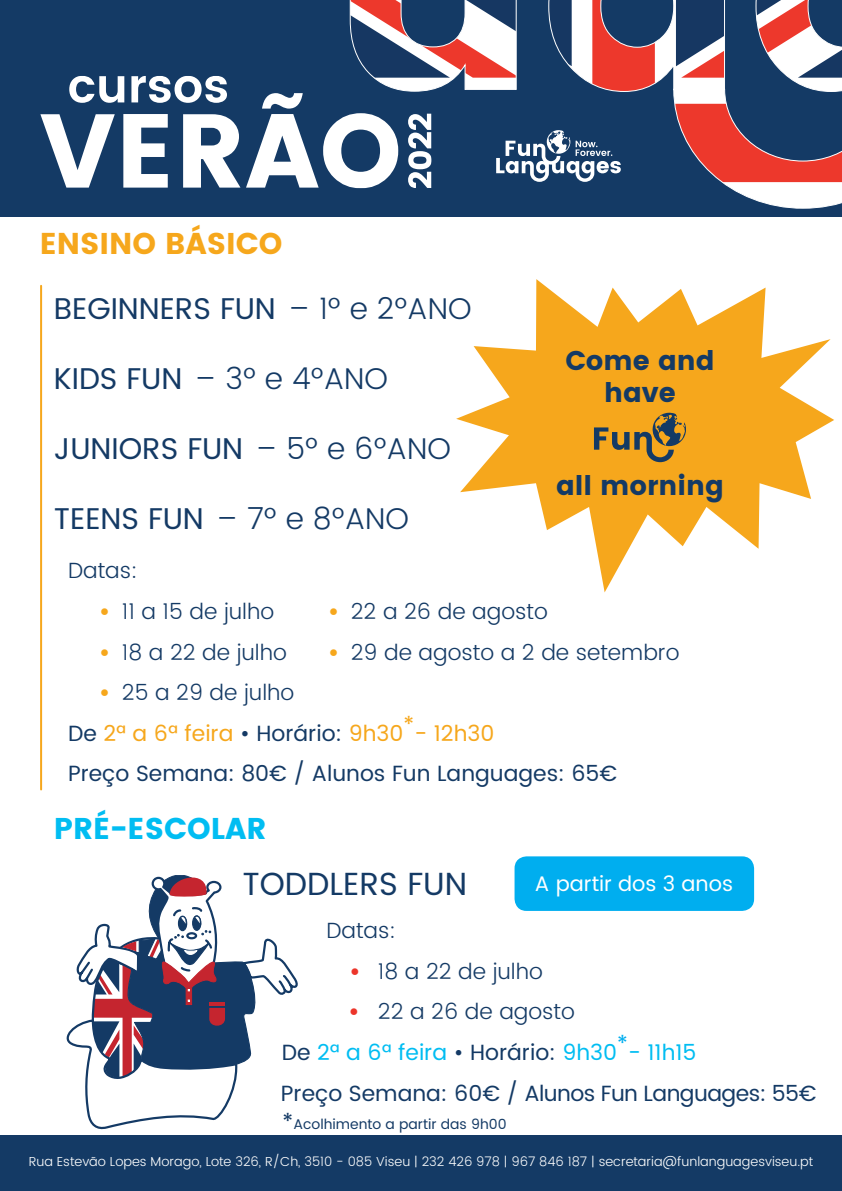
<style>
.page{position:relative;width:842px;height:1191px;background:#fff}
.page>*{position:absolute;margin:0;border:0;box-sizing:border-box;transform-origin:0 0}
.t1{font:32px "Poppins";color:#143a65}
.t2{font:30px/64.6px "Poppins";color:#f6a71c}
.t3{font:300 30px "Poppins";color:#143a65}
.t4{font:30px "Poppins";color:#143a65}
.t5{font:30px "Poppins";color:#01bdf2}
.t6{font:27px/32.4px "Poppins";color:#143a65;text-align:center}
.t7{font:22px/40.6px "Poppins";color:#143a65}
.t8{font:300 22px "Poppins";color:#143a65}
.t9{font:21px "Poppins";color:#fff}
.t10{font:14px "Poppins";color:#143a65}
.t11{font:300 13px "Poppins";color:#fff}
.s1{color:#143a65}
.s2{font-weight:300;color:#143a65}
.s3{font-weight:400}
.s4{font-weight:300}
.s5{font-weight:400;color:#f6a71c}
.s6{color:#f6a71c}
.s7{font-weight:400;color:#ec352a}
.s8{color:#ec352a}
.s9{color:#01bdf2}
.s10{font-size:22px}
</style>
<div class="page">
<div style="left:0;top:1135px;width:842px;height:56px;background:#143a65"></div>
<div style="left:0;top:0;width:351px;height:216px;background:#143a65"></div>
<svg style="left:349px;top:0;width:493px;height:216px"></svg>
<svg style="left:400px;top:0;width:66px;height:48px;background:#415476"></svg>
<svg style="left:124px;top:71px;width:308px;height:121px"></svg>
<svg style="left:40px;top:114px;width:75px;height:74px"></svg>
<svg style="left:123px;top:114px;width:45px;height:74px"></svg>
<svg style="left:183px;top:114px;width:57px;height:74px"></svg>
<svg style="left:246px;top:93px;width:152px;height:95px"></svg>
<svg style="left:69px;top:76px;width:55px;height:27px"></svg>
<svg style="left:131px;top:76px;width:96px;height:27px"></svg>
<svg style="left:408px;top:114px;width:24px;height:74px"></svg>
<svg style="left:496px;top:130px;width:125px;height:52px"></svg>
<hr style="left:40px;top:286px;width:2px;height:503px;background:#f6a71c">
<svg style="left:67px;top:875px;width:231px;height:254px"></svg>
<div style="left:514px;top:856px;width:240px;height:55px;background:#00aeef;border-radius:12px"></div>
<svg style="left:456px;top:279px;width:378px;height:313px;fill:#f6a71c"></svg>
<svg style="left:594px;top:413px;width:92px;height:49px;background:#b38631"></svg>
<h2 class="t2" style="left:54px;top:211px;width:419px;text-indent:-14px">ENSINO BÁSICO<br><span class="s1">BEGINNERS FUN</span> <span class="s2">– 1º e 2ºANO</span></h2>
<h2 class="t3" style="left:54px;top:357px;width:336px"><span class="s3">KIDS FUN</span> – 3º e 4ºANO</h2>
<h2 class="t4" style="left:54px;top:427px;width:398px">JUNIORS FUN <span class="s4">– 5º e 6ºANO</span></h2>
<p class="t6" style="left:565px;top:344px;width:151px">Come and have</p>
<p class="t6" style="left:556px;top:469px;width:169px">all morning</p>
<h2 class="t3" style="left:54px;top:497px;width:357px"><span class="s3">TEENS FUN</span> – 7º e 8ºANO</h2>
<p class="t8" style="left:68px;top:555px;width:71px">Datas:</p>
<p class="t8" style="left:99px;top:595px;width:177px"><span class="s5">•</span> 11 a 15 de julho</p>
<p class="t8" style="left:99px;top:636px;width:189px"><span class="s5">•</span> 18 a 22 de julho</p>
<p class="t7" style="left:68px;top:673px;width:551px;text-indent:31px"><span class="s6">•</span> <span class="s4">25 a 29 de julho<br></span>De <span class="s6">2ª a 6ª feira</span> • Horário: <span class="s6">9h30</span><sup>*</sup><span class="s6">- 12h30<br></span>Preço Semana: 80€ / Alunos Fun Languages: 65€</p>
<p class="t8" style="left:328px;top:596px;width:221px"><span class="s5">•</span> 22 a 26 de agosto</p>
<p class="t8" style="left:328px;top:636px;width:353px"><span class="s5">•</span> 29 de agosto a 2 de setembro</p>
<h2 class="t5" style="left:54px;top:810px;width:214px">PRÉ-ESCOLAR</h2>
<h1 class="t1" style="left:242px;top:860px;width:226px">TODDLERS FUN</h1>
<p class="t8" style="left:326px;top:914px;width:71px">Datas:</p>
<p class="t8" style="left:349px;top:955px;width:195px"><span class="s7">•</span> 18 a 22 de julho</p>
<p class="t7" style="left:281px;top:992px;width:537px;text-indent:68px"><span class="s8">•</span> <span class="s4">22 a 26 de agosto<br></span>De <span class="s9">2ª a 6ª feira</span> • Horário: <span class="s9">9h30</span><sup>*</sup><span class="s9">- 11h15<br></span>Preço Semana: 60€ / Alunos Fun Languages: 55€</p>
<p class="t9" style="left:535px;top:868px;width:200px">A partir dos 3 anos</p>
<p class="t10" style="left:283px;top:1113px;width:225px"><span class="s10">*</span>Acolhimento a partir das 9h00</p>
<p class="t11" style="left:29px;top:1152px;width:786px">Rua Estevão Lopes Morago, Lote 326, R/Ch, 3510 - 085 Viseu | 232 426 978 | 967 846 187 | secretaria@funlanguagesviseu.pt</p>
</div>
